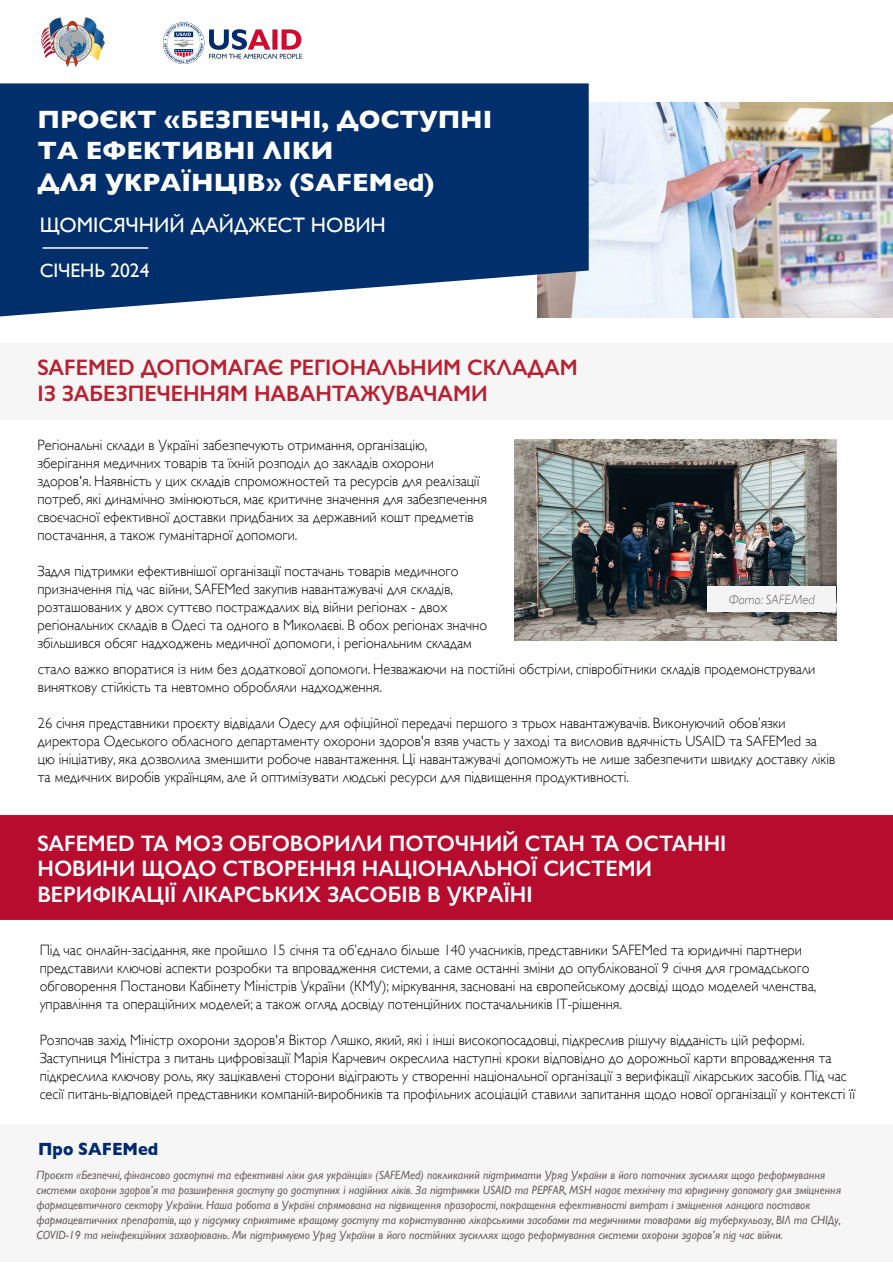
<style>
.page{position:relative;width:893px;height:1263px;background:#fff}
.page>*{position:absolute;margin:0;border:0;box-sizing:border-box;transform-origin:0 0}
.t1{font:700 25.5px/31.2px "Gill Sans";color:#fff}
.t2{font:600 22.5px/25.5px "Gill Sans";color:#fff;scale:.95 1}
.t3{font:600 22.5px/25.5px "Gill Sans";color:#ba2031;scale:.96 1}
.t4{font:21px "Gill Sans";color:#fff}
.t5{font:19.5px "Gill Sans";color:#fff}
.t6{font:700 18px "Gill Sans";color:#002b6e;scale:.91 1}
.t7{font:300 15px/18px "Gill Sans";color:#000;scale:.96 1}
.t8{font:italic 300 13.5px "Gill Sans";color:#6c6463}
.t9{font:italic 12px/15px "Gill Sans";color:#6c6463;scale:.95 1}
</style>
<div class="page">
<div style="left:0;top:815px;width:893px;height:105px;background:#b80c2f"></div>
<img style="left:515px;top:440px;width:321px;height:201px">
<img style="left:537px;top:103px;width:356px;height:215px">
<svg style="left:0;top:83px;width:589px;height:233px;background:#184279"></svg>
<div style="left:0;top:1125px;width:893px;height:136px;background:#f6f6f6"></div>
<div style="left:0;top:343px;width:893px;height:76px;background:#f6f6f6"></div>
<img style="left:164px;top:22px;width:137px;height:41px">
<img style="left:41px;top:17px;width:63px;height:50px">
<hr style="left:43px;top:247px;width:105px;height:2px;background:#fff">
<div style="left:707px;top:587px;width:129px;height:25px;background:#f4f4f4"></div>
<h1 class="t1" style="left:38px;top:103px;width:456px">ПРОЄКТ «БЕЗПЕЧНІ, ДОСТУПНІ<br>ТА ЕФЕКТИВНІ ЛІКИ<br>ДЛЯ УКРАЇНЦІВ» (SAFEMed)</h1>
<h3 class="t4" style="left:40px;top:213px;width:348px">ЩОМІСЯЧНИЙ ДАЙДЖЕСТ НОВИН</h3>
<h3 class="t5" style="left:40px;top:259px;width:111px">СІЧЕНЬ 2024</h3>
<h2 class="t3" style="left:38px;top:354px;width:564px">SAFEMED ДОПОМАГАЄ РЕГІОНАЛЬНИМ СКЛАДАМ<br>ІЗ ЗАБЕЗПЕЧЕННЯМ НАВАНТАЖУВАЧАМИ</h2>
<p class="t7" style="left:38px;top:435px;width:470px">Регіональні склади в Україні забезпечують отримання, організацію, зберігання медичних товарів та їхній розподіл до закладів охорони здоров'я. Наявність у цих складів спроможностей та ресурсів для реалізації потреб, які динамічно змінюються, має критичне значення для забезпечення своєчасної ефективної доставки придбаних за державний кошт предметів постачання, а також гуманітарної допомоги.</p>
<p class="t7" style="left:38px;top:561px;width:470px">Задля підтримки ефективнішої організації постачань товарів медичного призначення під час війни, SAFEMed закупив навантажувачі для складів, розташованих у двох суттєво постраждалих від війни регіонах - двох регіональних складів в Одесі та одного в Миколаєві. В обох регіонах значно збільшився обсяг надходжень медичної допомоги, і регіональним складам</p>
<p class="t8" style="left:729px;top:592px;width:87px">Фото: SAFEMed</p>
<p class="t7" style="left:38px;top:660px;width:811px">стало важко впоратися із ним без додаткової допомоги. Незважаючи на постійні обстріли, співробітники складів продемонстрували виняткову стійкість та невтомно обробляли надходження.</p>
<p class="t7" style="left:38px;top:714px;width:832px">26 січня представники проєкту відвідали Одесу для офіційної передачі першого з трьох навантажувачів. Виконуючий обов’язки директора Одеського обласного департаменту охорони здоров'я взяв участь у заході та висловив вдячність USAID та SAFEMed за цю ініціативу, яка дозволила зменшити робоче навантаження. Ці навантажувачі допоможуть не лише забезпечити швидку доставку ліків та медичних виробів українцям, але й оптимізувати людські ресурси для підвищення продуктивності.</p>
<h2 class="t2" style="left:38px;top:830px;width:727px">SAFEMED ТА МОЗ ОБГОВОРИЛИ ПОТОЧНИЙ СТАН ТА ОСТАННІ<br>НОВИНИ ЩОДО СТВОРЕННЯ НАЦІОНАЛЬНОЇ СИСТЕМИ<br>ВЕРИФІКАЦІЇ ЛІКАРСЬКИХ ЗАСОБІВ В УКРАЇНІ</h2>
<p class="t7" style="left:40px;top:940px;width:811px">Під час онлайн-засідання, яке пройшло 15 січня та об’єднало більше 140 учасників, представники SAFEMed та юридичні партнери представили ключові аспекти розробки та впровадження системи, а саме останні зміни до опублікованої 9 січня для громадського обговорення Постанови Кабінету Міністрів України (КМУ); міркування, засновані на європейському досвіді щодо моделей членства, управління та операційних моделей; а також огляд досвіду потенційних постачальників ІТ-рішення.</p>
<p class="t7" style="left:40px;top:1030px;width:851px">Розпочав захід Міністр охорони здоров'я Віктор Ляшко, який, які і інші високопосадовці, підкреслив рішучу відданість цій реформі.<br>Заступниця Міністра з питань цифровізації Марія Карчевич окреслила наступні кроки відповідно до дорожньої карти впровадження та підкреслила ключову роль, яку зацікавлені сторони відіграють у створенні національної організації з верифікації лікарських засобів. Під час сесії питань-відповідей представники компаній-виробників та профільних асоціацій ставили запитання щодо нової організації у контексті її</p>
<p class="t6" style="left:38px;top:1135px;width:133px">Про SAFEMed</p>
<p class="t9" style="left:37px;top:1167px;width:848px">Проєкт «Безпечні, фінансово доступні та ефективні ліки для українців» (SAFEMed) покликаний підтримати Уряд України в його поточних зусиллях щодо реформування системи охорони здоров’я та розширення доступу до доступних і надійних ліків. За підтримки USAID та PEPFAR, MSH надає технічну та юридичну допомогу для зміцнення фармацевтичного сектору України. Наша робота в Україні спрямована на підвищення прозорості, покращення ефективності витрат і зміцнення ланцюга поставок фармацевтичних препаратів, що у підсумку сприятиме кращому доступу та користуванню лікарськими засобами та медичними товарами від туберкульозу, ВІЛ та СНІДу, COVID-19 та неінфекційних захворювань. Ми підтримуємо Уряд України в його постійних зусиллях щодо реформування системи охорони здоров’я під час війни.</p>
</div>
